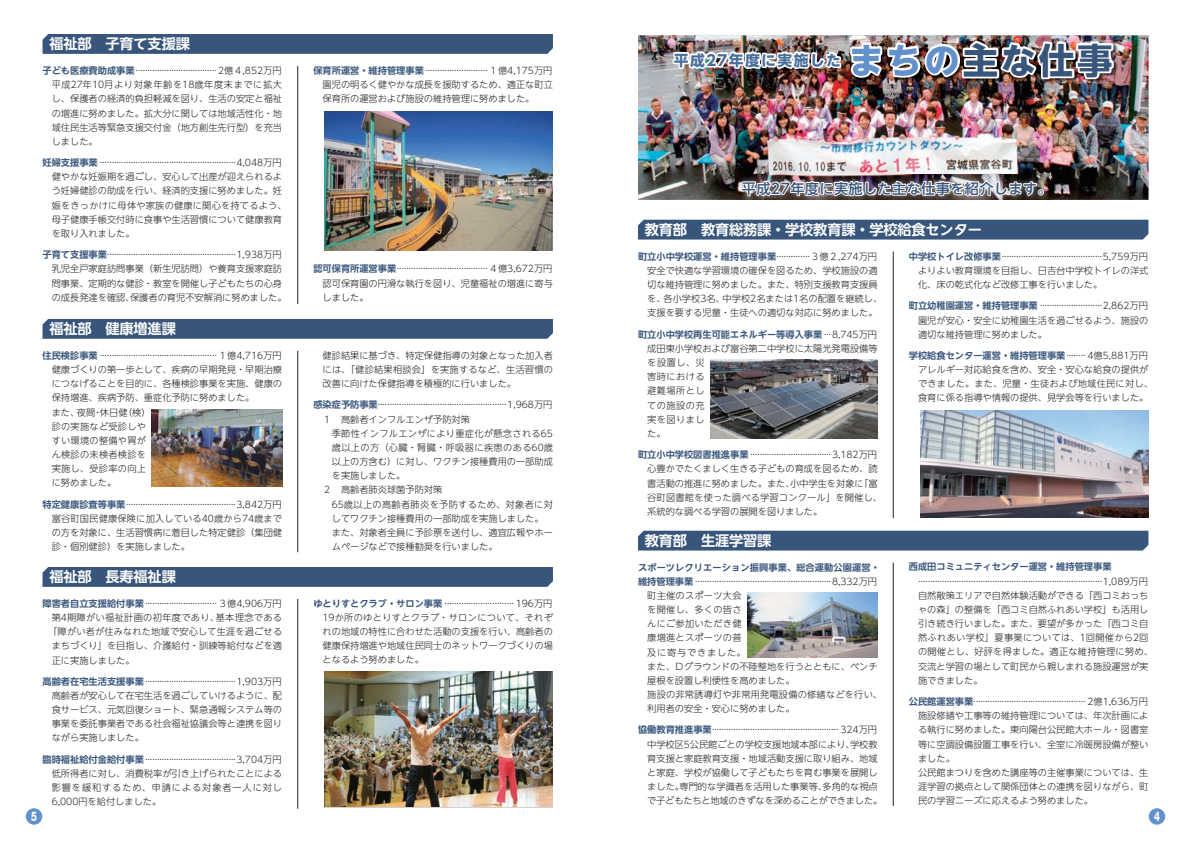
<style>
.page{position:relative;width:1191px;height:842px;background:#fff}
.page>*{position:absolute;margin:0;border:0;box-sizing:border-box;transform-origin:0 0}
.t1{font:700 35.4px "UD Shin Go NT Pro";letter-spacing:.075em;color:#38557b}
.t2{font:700 14.7px "UD Shin Go NT Pro";letter-spacing:.1em;color:#4a6f9c}
.t3{font:700 14.2px "UD Shin Go NT Pro De";letter-spacing:-.01em;color:#fff}
.t4{font:500 14.2px "UD Shin Go NT Pro";letter-spacing:.025em;color:#38557b}
.t5{font:800 13.3px "Helvetica Neue LT";color:#fff;scale:.7 1}
.t6{font:300 9.2px/14.2px "UD Shin Go NT Pro";color:#231f20}
.t7{font:300 9.2px/14.2px "UD Shin Go NT Pro";letter-spacing:.02em;color:#231f20}
.t8{font:700 9.2px "UD Shin Go NT Pro De";color:#38557b}
.t9{font:300 9.2px/14.2px "UD Shin Go NT Pro";letter-spacing:.025em;color:#231f20}
.t10{font:300 9.2px "UD Shin Go NT Pro";letter-spacing:.035em;color:#231f20}
.t11{font:300 9.2px/14.2px "UD Shin Go NT Pro";letter-spacing:-.02em;color:#231f20}
.t12{font:300 9.2px "UD Shin Go NT Pro";letter-spacing:.03em;color:#231f20}
.t13{font:300 9.2px "UD Shin Go NT Pro";letter-spacing:.04em;color:#231f20}
.s1{font-family:"UD Shin Go NT Pro De";font-weight:700;color:#38557b}
.s2{color:#6391cc}
.s3{font-family:"UD Shin Go NT Pro";font-weight:300;color:#231f20}
</style>
<div class="page">
<div style="left:26px;top:808px;width:16px;height:17px;background:#6391cc;border-radius:50%"></div>
<div style="left:1148px;top:808px;width:17px;height:17px;background:#6391cc;border-radius:50%"></div>
<hr style="left:893px;top:252px;width:1px;height:266px;background:#231f20">
<hr style="left:297px;top:66px;width:1px;height:238px;background:#231f20">
<hr style="left:297px;top:351px;width:1px;height:201px;background:#231f20">
<hr style="left:297px;top:599px;width:1px;height:210px;background:#231f20">
<hr style="left:893px;top:563px;width:1px;height:243px;background:#231f20">
<img style="left:638px;top:38px;width:510px;height:268px">
<div style="left:43px;top:34px;width:510px;height:20px;background:#38557b"></div>
<div style="left:43px;top:319px;width:510px;height:20px;background:#38557b"></div>
<div style="left:43px;top:567px;width:510px;height:20px;background:#38557b"></div>
<div style="left:638px;top:531px;width:510px;height:19px;background:#38557b"></div>
<img style="left:920px;top:410px;width:228px;height:108px">
<img style="left:710px;top:359px;width:167px;height:80px">
<img style="left:747px;top:592px;width:130px;height:66px">
<img style="left:325px;top:671px;width:228px;height:136px">
<img style="left:325px;top:112px;width:228px;height:139px">
<img style="left:152px;top:410px;width:130px;height:76px">
<h3 class="t3" style="left:49px;top:32px;width:142px">福祉部　子育て支援課</h3>
<p class="t6" style="left:52px;top:63px;width:232px;text-align:justify;text-indent:-9px"><span class="s1">子ども医療費助成事業</span>···································2億４,852万円平成27年10月より対象年齢を18歳年度末までに拡大し、保護者の経済的負担軽減を図り、生活の安定と福祉の増進に努めました。拡大分に関しては地域活性化・地域住民生活等緊急支援交付金（地方創生先行型）を充当しました。</p>
<p class="t6" style="left:52px;top:155px;width:236px;text-indent:-9px"><span class="s1">妊婦支援事業</span>··························································4,048万円健やかな妊娠期を過ごし、安心して出産が迎えられるよう妊婦健診の助成を行い、経済的支援に努めました。妊娠をきっかけに母体や家族の健康に関心を持てるよう、母子健康手帳交付時に食事や生活習慣について健康教育を取り入れました。</p>
<p class="t6" style="left:43px;top:247px;width:241px"><span class="s1">子育て支援事業</span>······················································1,938万円</p>
<p class="t6" style="left:52px;top:261px;width:232px">乳児全戸家庭訪問事業（新生児訪問）や養育支援家庭訪</p>
<p class="t6" style="left:52px;top:276px;width:232px">問事業、定期的な健診・教室を開催し子どもたちの心身</p>
<p class="t6" style="left:130px;top:290px;width:158px">保護者の育児不安解消に努めました。</p>
<p class="t6" style="left:52px;top:290px;width:84px">の成長発達を確認、</p>
<h3 class="t3" style="left:49px;top:317px;width:128px">福祉部　健康増進課</h3>
<p class="t6" style="left:43px;top:348px;width:241px"><span class="s1">住民検診事業</span>··················································１億4,716万円</p>
<p class="t6" style="left:52px;top:362px;width:232px">健康づくりの第一歩として、疾病の早期発見・早期治療</p>
<p class="t6" style="left:52px;top:376px;width:232px">につなげることを目的に、各種検診事業を実施、健康の</p>
<p class="t6" style="left:52px;top:390px;width:204px">保持増進、疾病予防、重症化予防に努めました。</p>
<p class="t6" style="left:123px;top:405px;width:29px">（検(</p>
<p class="t6" style="left:100px;top:405px;width:29px">休日健</p>
<p class="t6" style="left:77px;top:405px;width:20px">夜間</p>
<p class="t9" style="left:52px;top:405px;width:96px">また、<br>診の実施など受診しやすい環境の整備や胃がん検診の未検者検診を実施し、受診率の向上に努めました。</p>
<p class="t6" style="left:52px;top:497px;width:232px;text-align:justify;text-indent:-9px"><span class="s1">特定健康診査等事業</span>···············································3,842万円富谷町国民健康保険に加入している40歳から74歳までの方を対象に、生活習慣病に着目した特定健診（集団健診・個別健診）を実施しました。</p>
<p class="t6" style="left:93px;top:405px;width:11px">・</p>
<h3 class="t3" style="left:49px;top:565px;width:128px">福祉部　長寿福祉課</h3>
<p class="t6" style="left:43px;top:596px;width:241px;text-align:right"><span class="s1">障害者自立支援給付事業</span>·······························３億4,906万円基本理念である</p>
<p class="t10" style="left:52px;top:610px;width:169px">第4期障がい福祉計画の初年度であり、</p>
<p class="t6" style="left:48px;top:624px;width:235px">「障がい者が住みなれた地域で安心して生涯を過ごせる</p>
<p class="t6" style="left:52px;top:638px;width:232px">まちづくり」を目指し、介護給付・訓練等給付などを適</p>
<p class="t6" style="left:52px;top:653px;width:84px">正に実施しました。</p>
<p class="t6" style="left:52px;top:674px;width:232px;text-align:justify;text-indent:-9px"><span class="s1">高齢者在宅生活支援事業</span>·······································1,903万円高齢者が安心して在宅生活を過ごしていけるように、配食サービス、元気回復ショート、緊急通報システム等の事業を委託事業者である社会福祉協議会等と連携を図りながら実施しました。</p>
<p class="t6" style="left:52px;top:752px;width:232px;text-align:justify;text-indent:-9px"><span class="s1">臨時福祉給付金給付事業</span>·······································3,704万円低所得者に対し、消費税率が引き上げられたことによる影響を緩和するため、申請による対象者一人に対し6,000円を給付しました。</p>
<h3 class="t5" style="left:31px;top:808px;width:10px">5</h3>
<p class="t6" style="left:322px;top:63px;width:232px;text-align:justify;text-indent:-9px"><span class="s1">保育所運営・維持管理事業</span>···························１億4,175万円園児の明るく健やかな成長を援助するため、適正な町立保育所の運営および施設の維持管理に努めました。</p>
<p class="t6" style="left:322px;top:261px;width:232px;text-align:justify;text-indent:-9px"><span class="s1">認可保育所運営事業</span>·······································４億3,672万円認可保育園の円滑な執行を図り、児童福祉の増進に寄与しました。</p>
<p class="t6" style="left:322px;top:348px;width:232px;text-align:justify">健診結果に基づき、特定保健指導の対象となった加入者には、「健診結果相談会」を実施するなど、生活習慣の改善に向けた保健指導を積極的に行いました。</p>
<p class="t6" style="left:322px;top:397px;width:231px;text-indent:-9px"><span class="s1">感染症予防事業</span>······················································1,968万円<br>１　高齢者インフルエンザ予防対策</p>
<p class="t12" style="left:332px;top:426px;width:223px">季節性インフルエンザにより重症化が懸念される65</p>
<p class="t13" style="left:332px;top:440px;width:223px">歳以上の方（心臓・腎臓・呼吸器に疾患のある60歳</p>
<p class="t6" style="left:332px;top:454px;width:223px">以上の方含む）に対し、ワクチン接種費用の一部助成</p>
<p class="t6" style="left:332px;top:468px;width:75px">を実施しました。</p>
<p class="t6" style="left:322px;top:482px;width:121px">２　高齢者肺炎球菌予防対策</p>
<p class="t10" style="left:332px;top:497px;width:223px">65歳以上の高齢者肺炎を予防するため、対象者に対</p>
<p class="t6" style="left:332px;top:497px;width:223px;text-indent:-9px">　·<br>してワクチン接種費用の一部助成を実施しました。また、対象者全員に予診票を送付し、適宜広報やホー</p>
<p class="t6" style="left:332px;top:525px;width:167px;text-indent:-9px">　·<br>ムページなどで接種勧奨を行いました。</p>
<p class="t6" style="left:322px;top:596px;width:232px;text-align:justify;text-indent:-9px"><span class="s1">ゆとりすとクラブ・サロン事業</span>······························ 196万円19か所のゆとりすとクラブ・サロンについて、それぞれの地域の特性に合わせた活動の支援を行い、高齢者の健康保持増進や地域住民同士のネットワークづくりの場となるよう努めました。</p>
<h2 class="t2" style="left:674px;top:48px;width:168px">平成27年度に実施した</h2>
<h1 class="t1" style="left:848px;top:31px;width:265px"><span class="s2">まちの</span>主な仕事</h1>
<h3 class="t4" style="left:742px;top:177px;width:311px">平成27年度に実施した主な仕事を紹介します。</h3>
<h3 class="t3" style="left:645px;top:218px;width:338px">教育部　教育総務課・学校教育課・学校給食センター</h3>
<p class="t6" style="left:638px;top:249px;width:241px"><span class="s1">町立小中学校運営・維持管理事業</span>···············３億２,274万円</p>
<p class="t6" style="left:647px;top:263px;width:232px">安全で快適な学習環境の確保を図るため、学校施設の適</p>
<p class="t6" style="left:647px;top:277px;width:232px">切な維持管理に努めました。また、特別支援教育支援員</p>
<p class="t6" style="left:722px;top:291px;width:161px">中学校2名または1名の配置を継続し、</p>
<p class="t6" style="left:663px;top:291px;width:63px">各小学校3名、</p>
<p class="t6" style="left:647px;top:291px;width:232px">を、<br>支援を要する児童・生徒への適切な対応に努めました。</p>
<p class="t8" style="left:638px;top:327px;width:241px">町立小中学校再生可能エネルギー等導入事業<span class="s3">····8,745万円</span></p>
<p class="t6" style="left:647px;top:341px;width:232px">成田東小学校および富谷第二中学校に太陽光発電設備等を設置し、災<br>害時における<br>避難場所とし<br>ての施設の充<br>実を図りまし<br>た。</p>
<p class="t6" style="left:638px;top:447px;width:241px;text-align:right"><span class="s1">町立小中学校図書推進事業</span>···································3,182万円心豊かでたくましく生きる子どもの育成を図るため、読「富</p>
<p class="t6" style="left:647px;top:476px;width:236px">書活動の推進に努めました。また、<br>谷町図書館を使った調べる学習コンクール」を開催し、系統的な調べる学習の展開を図りました。</p>
<p class="t6" style="left:790px;top:476px;width:75px">小中学生を対象に</p>
<h3 class="t3" style="left:645px;top:529px;width:128px">教育部　生涯学習課</h3>
<p class="t8" style="left:638px;top:559px;width:243px">スポーツレクリエーション振興事業、総合運動公園運営・</p>
<p class="t7" style="left:647px;top:574px;width:236px;text-indent:-9px"><span class="s1">維持管理事業</span>··························································8,332万円町主催のスポーツ大会<br>を開催し、多くの皆さ<br>んにご参加いただき健<br>康増進とスポーツの普<br>及に寄与できました。<br>また、Ｄグラウンドの不陸整地を行うとともに、ベンチ屋根を設置し利便性を高めました。<br>施設の非常誘導灯や非常用発電設備の修繕などを行い、利用者の安全・安心に努めました。</p>
<p class="t6" style="left:638px;top:722px;width:241px;text-align:right"><span class="s1">協働教育推進事業</span>······················································ 324万円学校教</p>
<p class="t6" style="left:647px;top:737px;width:209px">中学校区5公民館ごとの学校支援地域本部により、</p>
<p class="t6" style="left:647px;top:751px;width:232px">育支援と家庭教育支援・地域活動支援に取り組み、地域</p>
<p class="t6" style="left:647px;top:765px;width:232px">と家庭、学校が協働して子どもたちを育む事業を展開し</p>
<p class="t6" style="left:822px;top:779px;width:57px">多角的な視点</p>
<p class="t6" style="left:679px;top:779px;width:149px">専門的な学識者を活用した事業等、</p>
<p class="t11" style="left:647px;top:779px;width:236px">ました。<br>で子どもたちと地域のきずなを深めることができました。</p>
<p class="t6" style="left:918px;top:249px;width:232px;text-align:justify;text-indent:-9px"><span class="s1">中学校トイレ改修事業</span>···········································5,759万円よりよい教育環境を目指し、日吉台中学校トイレの洋式化、床の乾式化など改修工事を行いました。</p>
<p class="t6" style="left:918px;top:298px;width:232px;text-align:justify;text-indent:-9px"><span class="s1">町立幼稚園運営・維持管理事業</span>···························2,862万円園児が安心・安全に幼稚園生活を過ごせるよう、施設の適切な維持管理に努めました。</p>
<p class="t6" style="left:918px;top:348px;width:236px;text-indent:-9px"><span class="s1">学校給食センター運営・維持管理事業</span>········· 4億5,881万円アレルギー対応給食を含め、安全・安心な給食の提供ができました。また、児童・生徒および地域住民に対し、食育に係る指導や情報の提供、見学会等を行いました。</p>
<p class="t8" style="left:909px;top:559px;width:204px">西成田コミュニティセンター運営・維持管理事業</p>
<p class="t6" style="left:918px;top:574px;width:236px">··············································································1,089万円·自然散策エリアで自然体験活動ができる「西コミおっちゃの森」の整備を「西コミ自然ふれあい学校」も活用し引き続き行いました。また、要望が多かった「西コミ自然ふれあい学校」夏事業については、1回開催から2回の開催とし、好評を得ました。適正な維持管理に努め、交流と学習の場として町民から親しまれる施設運営が実施できました。</p>
<p class="t6" style="left:918px;top:694px;width:232px;text-indent:-9px"><span class="s1">公民館運営事業</span>··············································· 2億1,636万円施設修繕や工事等の維持管理については、年次計画による執行に努めました。東向陽台公民館大ホール・図書室等に空調設備設置工事を行い、全室に冷暖房設備が整いました。<br>公民館まつりを含めた講座等の主催事業については、生涯学習の拠点として関係団体との連携を図りながら、町民の学習ニーズに応えるよう努めました。</p>
<h3 class="t5" style="left:1154px;top:808px;width:10px">4</h3>
</div>
